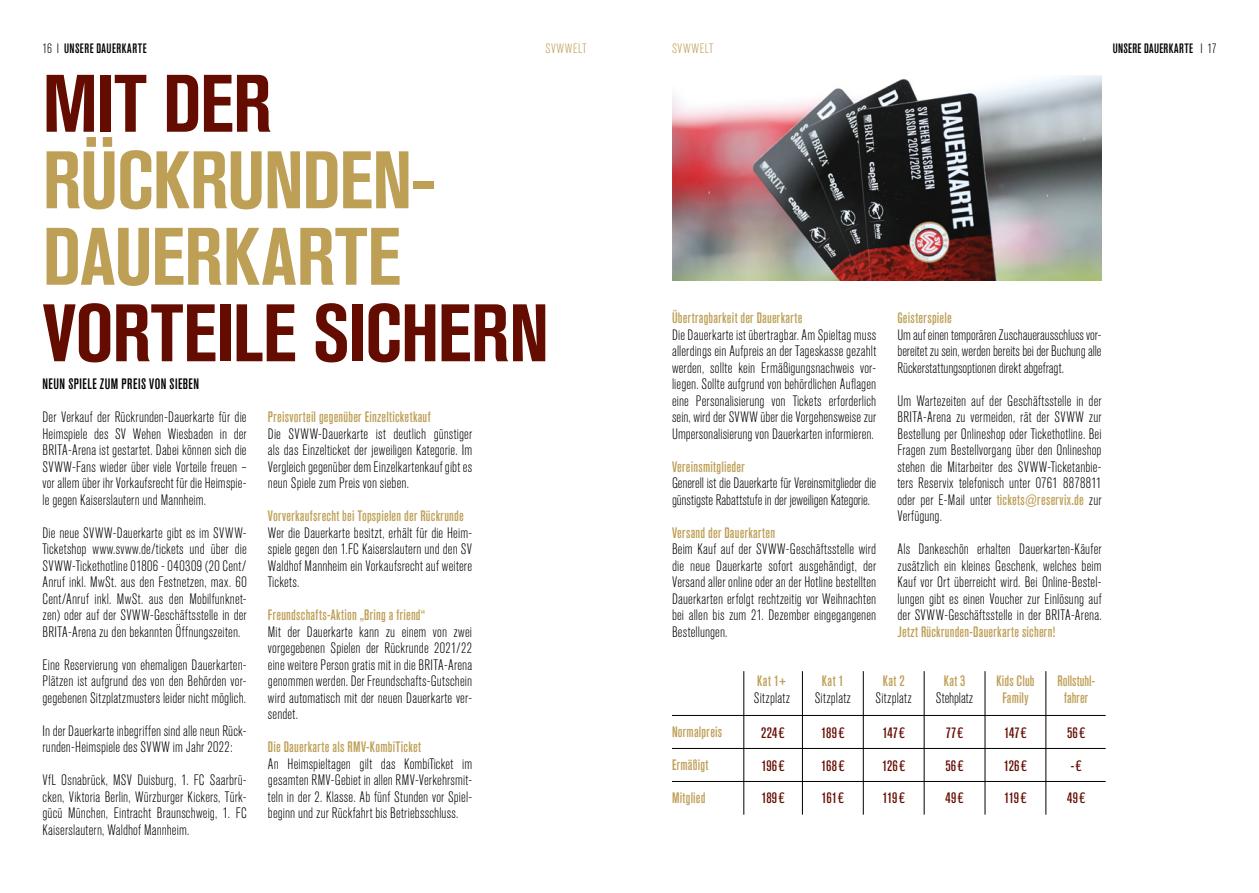
<style>
.page{position:relative;width:1259px;height:893px;background:#fff}
.page>*{position:absolute;margin:0;border:0;box-sizing:border-box;transform-origin:0 0}
.t1{font:700 condensed 80.55px "Akzidenz Grotesk Std";letter-spacing:-.01em;color:#640c00}
.t2{font:700 condensed 80.55px/76.5px "Akzidenz Grotesk Std";letter-spacing:-.015em;color:#be9f56}
.t3{font:300 condensed 15px/16.5px "Akzidenz Grotesk Std";letter-spacing:.01em;color:#000;text-align:justify}
.t4{font:500 condensed 15px/16.5px "Akzidenz Grotesk Std";letter-spacing:.015em;color:#be9f56;text-align:center}
.t5{font:500 condensed 15px/32.7px "Akzidenz Grotesk Std";color:#640c00}
.t6{font:500 condensed 15px "Akzidenz Grotesk Std";letter-spacing:.035em;color:#000}
.t7{font:500 condensed 13.5px "Akzidenz Grotesk Std";letter-spacing:.03em;color:#000}
.t8{font:300 condensed 13.5px "Akzidenz Grotesk Std";letter-spacing:.04em;color:#be9f56}
.s1{font-weight:300}
.s2{font-weight:500;color:#be9f56}
</style>
<div class="page">
<img style="left:672px;top:76px;width:429px;height:205px">
<hr style="left:743px;top:671px;width:1px;height:144px;background:#000">
<hr style="left:672px;top:748px;width:433px;height:1px;background:#000">
<hr style="left:672px;top:715px;width:433px;height:1px;background:#000">
<hr style="left:672px;top:781px;width:433px;height:1px;background:#000">
<hr style="left:802px;top:671px;width:1px;height:144px;background:#000">
<hr style="left:863px;top:671px;width:1px;height:144px;background:#000">
<hr style="left:924px;top:671px;width:1px;height:144px;background:#000">
<hr style="left:984px;top:671px;width:1px;height:144px;background:#000">
<hr style="left:1045px;top:671px;width:1px;height:144px;background:#000">
<p class="t7" style="left:43px;top:40px;width:106px"><span class="s1">16 I</span> UNSERE DAUERKARTE</p>
<p class="t8" style="left:545px;top:41px;width:43px">SVWWELT</p>
<p class="t8" style="left:672px;top:41px;width:43px">SVWWELT</p>
<h1 class="t1" style="left:43px;top:58px;width:230px">MIT DER</h1>
<h1 class="t2" style="left:43px;top:142px;width:395px">RÜCKRUNDEN-<br>DAUERKARTE</h1>
<h1 class="t1" style="left:43px;top:287px;width:508px">VORTEILE SICHERN</h1>
<p class="t4" style="left:672px;top:310px;width:132px">Übertragbarkeit der Dauerkarte</p>
<p class="t3" style="left:672px;top:327px;width:206px">Die Dauerkarte ist übertragbar. Am Spieltag muss allerdings ein Aufpreis an der Tageskasse gezahlt werden, sollte kein Ermäßigungsnachweis vor&shy;liegen. Sollte aufgrund von behördlichen Auflagen eine Personalisierung von Tickets erforderlich sein, wird der SVWW über die Vorgehensweise zur Umpersonalisierung von Dauerkarten informieren.</p>
<p class="t4" style="left:672px;top:458px;width:74px">Vereinsmitglieder</p>
<p class="t3" style="left:672px;top:475px;width:206px">Generell ist die Dauerkarte für Vereinsmitglieder die günstigste Rabattstufe in der jeweiligen Kategorie.</p>
<p class="t4" style="left:672px;top:524px;width:105px">Versand der Dauerkarten</p>
<p class="t3" style="left:672px;top:541px;width:206px">Beim Kauf auf der SVWW-Geschäftsstelle wird die neue Dauerkarte sofort ausgehändigt, der Versand aller online oder an der Hotline bestellten Dauerkarten erfolgt rechtzeitig vor Weihnachten bei allen bis zum 21. Dezember eingegangenen Bestellungen.</p>
<p class="t4" style="left:897px;top:310px;width:56px">Geisterspiele</p>
<p class="t3" style="left:897px;top:327px;width:206px">Um auf einen temporären Zuschauerausschluss vor&shy;bereitet zu sein, werden bereits bei der Buchung alle Rückerstattungsoptionen direkt abgefragt.</p>
<p class="t3" style="left:897px;top:393px;width:206px">Um Wartezeiten auf der Geschäftsstelle in der BRITA-Arena zu vermeiden, rät der SVWW zur Bestellung per Onlineshop oder Tickethotline. Bei Fragen zum Bestellvorgang über den Onlineshop stehen die Mitarbeiter des SVWW-Ticketanbie&shy;ters Reservix telefonisch unter 0761 8878811 oder per E-Mail unter <span class="s2">tickets@reservix.de</span> zur Verfügung.</p>
<p class="t3" style="left:897px;top:541px;width:206px">Als Dankeschön erhalten Dauerkarten-Käufer zusätzlich ein kleines Geschenk, welches beim Kauf vor Ort überreicht wird. Bei Online-Bestel&shy;lungen gibt es einen Voucher zur Einlösung auf der SVWW-Geschäftsstelle in der BRITA-Arena.</p>
<p class="t4" style="left:897px;top:623px;width:159px">Jetzt Rückrunden-Dauerkarte sichern!</p>
<p class="t6" style="left:43px;top:375px;width:158px">NEUN SPIELE ZUM PREIS VON SIEBEN</p>
<p class="t3" style="left:43px;top:409px;width:206px">Der Verkauf der Rückrunden-Dauerkarte für die Heimspiele des SV Wehen Wiesbaden in der BRITA-Arena ist gestartet. Dabei können sich die SVWW-Fans wieder über viele Vorteile freuen – vor allem über ihr Vorkaufsrecht für die Heimspie&shy;le gegen Kaiserslautern und Mannheim.</p>
<p class="t3" style="left:43px;top:525px;width:206px">Die neue SVWW-Dauerkarte gibt es im SVWW-Ticketshop www.svww.de/tickets und über die SVWW-Tickethotline 01806 - 040309 (20 Cent/ Anruf inkl. MwSt. aus den Festnetzen, max. 60<br>Cent/Anruf inkl. MwSt. aus den Mobilfunknet&shy;zen) oder auf der SVWW-Geschäftsstelle in der BRITA-Arena zu den bekannten Öffnungszeiten.</p>
<p class="t3" style="left:43px;top:657px;width:206px">Eine Reservierung von ehemaligen Dauerkarten-Plätzen ist aufgrund des von den Behörden vor&shy;gegebenen Sitzplatzmusters leider nicht möglich.</p>
<p class="t3" style="left:43px;top:723px;width:206px">In der Dauerkarte inbegriffen sind alle neun Rück&shy;runden-Heimspiele des SVWW im Jahr 2022:</p>
<p class="t3" style="left:43px;top:772px;width:206px">VfL Osnabrück, MSV Duisburg, 1. FC Saarbrü&shy;cken, Viktoria Berlin, Würzburger Kickers, Türk&shy;gücü München, Eintracht Braunschweig, 1. FC Kaiserslautern, Waldhof Mannheim.</p>
<p class="t4" style="left:268px;top:409px;width:164px">Preisvorteil gegenüber Einzelticketkauf</p>
<p class="t3" style="left:268px;top:426px;width:206px">Die SVWW-Dauerkarte ist deutlich günstiger als das Einzelticket der jeweiligen Kategorie. Im Vergleich gegenüber dem Einzelkartenkauf gibt es neun Spiele zum Preis von sieben.</p>
<p class="t4" style="left:268px;top:508px;width:197px">Vorverkaufsrecht bei Topspielen der Rückrunde</p>
<p class="t3" style="left:268px;top:525px;width:206px">Wer die Dauerkarte besitzt, erhält für die Heim&shy;spiele gegen den 1.FC Kaiserslautern und den SV Waldhof Mannheim ein Vorkaufsrecht auf weitere Tickets.</p>
<p class="t4" style="left:268px;top:607px;width:159px">Freundschafts-Aktion „Bring a friend“</p>
<p class="t3" style="left:268px;top:624px;width:206px">Mit der Dauerkarte kann zu einem von zwei vorgegebenen Spielen der Rückrunde 2021/22 eine weitere Person gratis mit in die BRITA-Arena genommen werden. Der Freundschafts-Gutschein wird automatisch mit der neuen Dauerkarte ver&shy;sendet.</p>
<p class="t4" style="left:268px;top:739px;width:154px">Die Dauerkarte als RMV-KombiTicket</p>
<p class="t3" style="left:268px;top:756px;width:206px">An Heimspieltagen gilt das KombiTicket im gesamten RMV-Gebiet in allen RMV-Verkehrsmit&shy;teln in der 2. Klasse. Ab fünf Stunden vor Spiel&shy;beginn und zur Rückfahrt bis Betriebsschluss.</p>
<p class="t4" style="left:943px;top:673px;width:23px">Kat 3</p>
<p class="t3" style="left:936px;top:690px;width:39px">Stehplatz</p>
<p class="t4" style="left:996px;top:673px;width:40px">Kids Club<br>Family</p>
<p class="t4" style="left:1057px;top:673px;width:39px">Rollstuhl&shy;fahrer</p>
<p class="t4" style="left:883px;top:673px;width:23px">Kat 2</p>
<p class="t3" style="left:875px;top:690px;width:38px">Sitzplatz</p>
<p class="t4" style="left:757px;top:673px;width:31px">Kat 1+</p>
<p class="t3" style="left:754px;top:690px;width:38px">Sitzplatz</p>
<p class="t5" style="left:761px;top:716px;width:25px">224€</p>
<p class="t5" style="left:761px;top:749px;width:25px">196€<br>189€</p>
<p class="t4" style="left:822px;top:673px;width:23px">Kat 1</p>
<p class="t3" style="left:815px;top:690px;width:38px">Sitzplatz</p>
<p class="t4" style="left:672px;top:724px;width:52px">Normalpreis</p>
<p class="t4" style="left:672px;top:757px;width:38px">Ermäßigt</p>
<p class="t4" style="left:672px;top:790px;width:35px">Mitglied</p>
<p class="t5" style="left:821px;top:716px;width:25px">189€</p>
<p class="t5" style="left:821px;top:749px;width:25px">168€<br>161€</p>
<p class="t5" style="left:882px;top:716px;width:24px">147€</p>
<p class="t5" style="left:882px;top:749px;width:25px">126€<br>119€</p>
<p class="t5" style="left:945px;top:716px;width:19px">77€</p>
<p class="t5" style="left:945px;top:749px;width:20px">56€<br>49€</p>
<p class="t5" style="left:1004px;top:716px;width:24px">147€</p>
<p class="t5" style="left:1003px;top:749px;width:25px">126€<br>119€</p>
<p class="t5" style="left:1067px;top:716px;width:20px">56€</p>
<p class="t5" style="left:1067px;top:749px;width:20px">-€<br>49€</p>
<p class="t7" style="left:1112px;top:40px;width:105px">UNSERE DAUERKARTE <span class="s1">I 17</span></p>
</div>
